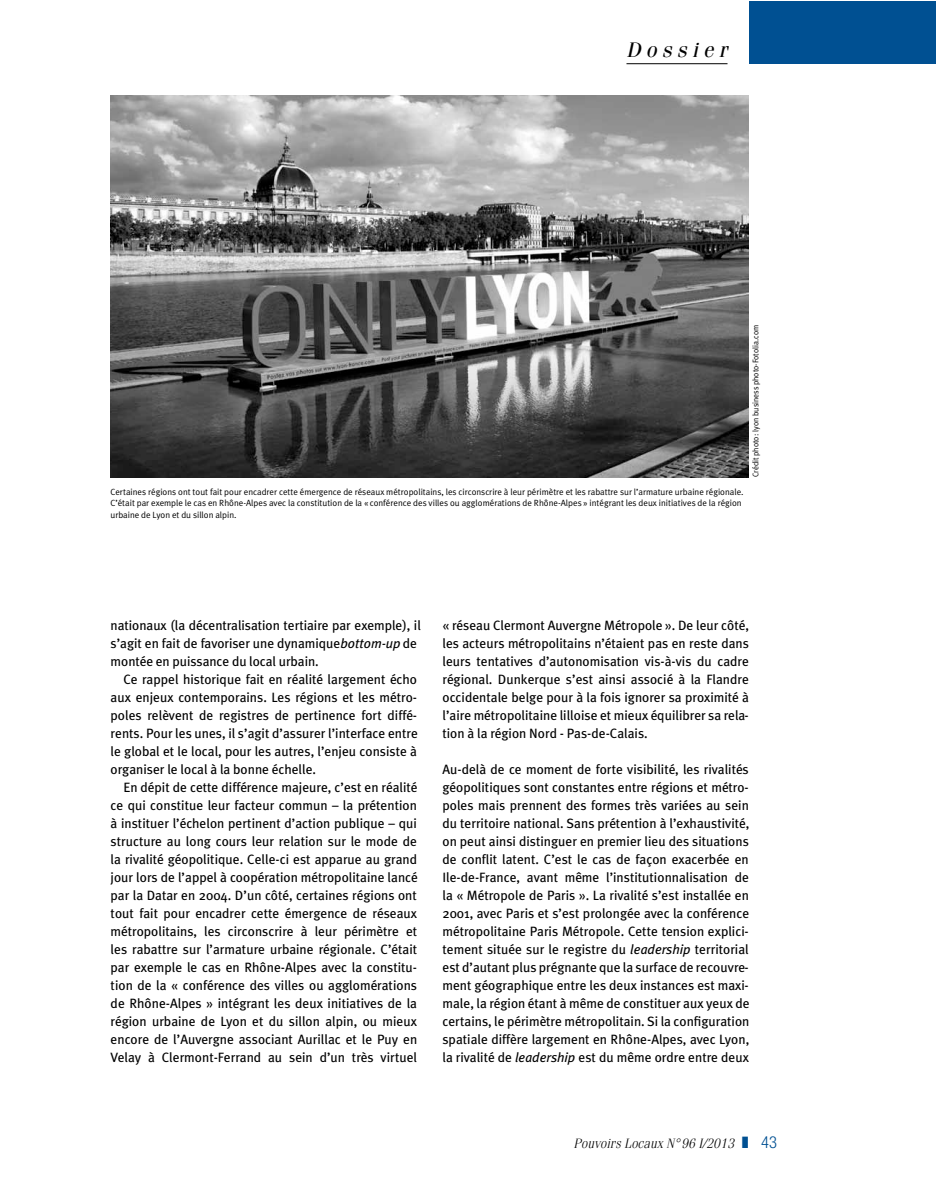
<style>
.page{position:relative;width:936px;height:1191px;background:#fff}
.page>*{position:absolute;margin:0;border:0;box-sizing:border-box;transform-origin:0 0}
.t1{font:italic 21px "Fenice";letter-spacing:.25em;color:#000}
.t2{font:300 condensed 16.5px "Helvetica Neue LT Pro";color:#005092}
.t3{font:13.5px/18px "Meta Plus";color:#000;text-align:justify}
.t4{font:italic 300 13.5px "Fenice";color:#000}
.t5{font:9px/11.2px "Meta Plus Normal";color:#000}
.t6{font:8.25px "Meta Plus Normal";color:#000;scale:.95 1}
.s1{font-style:italic}
</style>
<div class="page">
<div style="left:748px;top:1px;width:186px;height:63px;background:#005092"></div>
<hr style="left:626px;top:63px;width:101px;height:1px;background:#000">
<img style="left:110px;top:96px;width:638px;height:381px">
<h1 class="t1" style="left:626px;top:37px;width:103px">Dossier</h1>
<p class="t5" style="left:110px;top:486px;width:634px">Certaines régions ont tout fait pour encadrer cette émergence de réseaux métropolitains, les circonscrire à leur périmètre et les rabattre sur l’armature urbaine régionale.<br>C’était par exemple le cas en Rhône-Alpes avec la constitution de la «conférence des villes ou agglomérations de Rhône-Alpes » intégrant les deux initiatives de la région urbaine de Lyon et du sillon alpin.</p>
<p class="t6" style="left:750px;top:477px;width:162px;rotate:-90deg">Crédit photo: lyon business photo-Fotolia.com</p>
<p class="t3" style="left:111px;top:616px;width:312px;text-align:left">nationaux (la décentralisation tertiaire par exemple), il s’agit en fait de favoriser une dynamique <span class="s1">bottom-up</span> de montée en puissance du local urbain.</p>
<p class="t3" style="left:111px;top:670px;width:309px;text-indent:13px">Ce rappel historique fait en réalité largement écho aux enjeux contemporains. Les régions et les métro&shy;poles relèvent de registres de pertinence fort diffé&shy;rents. Pour les unes, il s’agit d’assurer l’interface entre le global et le local, pour les autres, l’enjeu consiste à organiser le local à la bonne échelle.</p>
<p class="t3" style="left:111px;top:778px;width:308px;text-indent:13px">En dépit de cette différence majeure, c’est en réalité ce qui constitue leur facteur commun – la prétention à instituer l’échelon pertinent d’action publique – qui structure au long cours leur relation sur le mode de la rivalité géopolitique. Celle-ci est apparue au grand jour lors de l’appel à coopération métropolitaine lancé par la Datar en 2004. D’un côté, certaines régions ont tout fait pour encadrer cette émergence de réseaux métropolitains, les circonscrire à leur périmètre et les rabattre sur l’armature urbaine régionale. C’était par exemple le cas en Rhône-Alpes avec la constitu&shy;tion de la « conférence des villes ou agglomérations de Rhône-Alpes » intégrant les deux initiatives de la région urbaine de Lyon et du sillon alpin, ou mieux encore de l’Auvergne associant Aurillac et le Puy en Velay à Clermont-Ferrand au sein d’un très virtuel</p>
<p class="t3" style="left:442px;top:616px;width:308px">« réseau Clermont Auvergne Métropole ». De leur côté, les acteurs métropolitains n’étaient pas en reste dans leurs tentatives d’autonomisation vis-à-vis du cadre régional. Dunkerque s’est ainsi associé à la Flandre occidentale belge pour à la fois ignorer sa proximité à l’aire métropolitaine lilloise et mieux équilibrer sa rela&shy;tion à la région Nord - Pas-de-Calais.</p>
<p class="t3" style="left:442px;top:760px;width:309px">Au-delà de ce moment de forte visibilité, les rivalités géopolitiques sont constantes entre régions et métro&shy;poles mais prennent des formes très variées au sein du territoire national. Sans prétention à l’exhaustivité, on peut ainsi distinguer en premier lieu des situations de conflit latent. C’est le cas de façon exacerbée en Ile-de-France, avant même l’institutionnalisation de la « Métropole de Paris ». La rivalité s’est installée en 2001, avec Paris et s’est prolongée avec la conférence métropolitaine Paris Métropole. Cette tension explici&shy;tement située sur le registre du <span class="s1">leadership</span> territorial est d’autant plus prégnante que la surface de recouvre&shy;ment géographique entre les deux instances est maxi&shy;male, la région étant à même de constituer aux yeux de certains, le périmètre métropolitain. Si la configuration spatiale diffère largement en Rhône-Alpes, avec Lyon, la rivalité de <span class="s1">leadership</span> est du même ordre entre deux</p>
<p class="t4" style="left:573px;top:1136px;width:162px">Pouvoirs Locaux N°96 I/2013</p>
<p class="t2" style="left:761px;top:1133px;width:17px">43</p>
</div>
